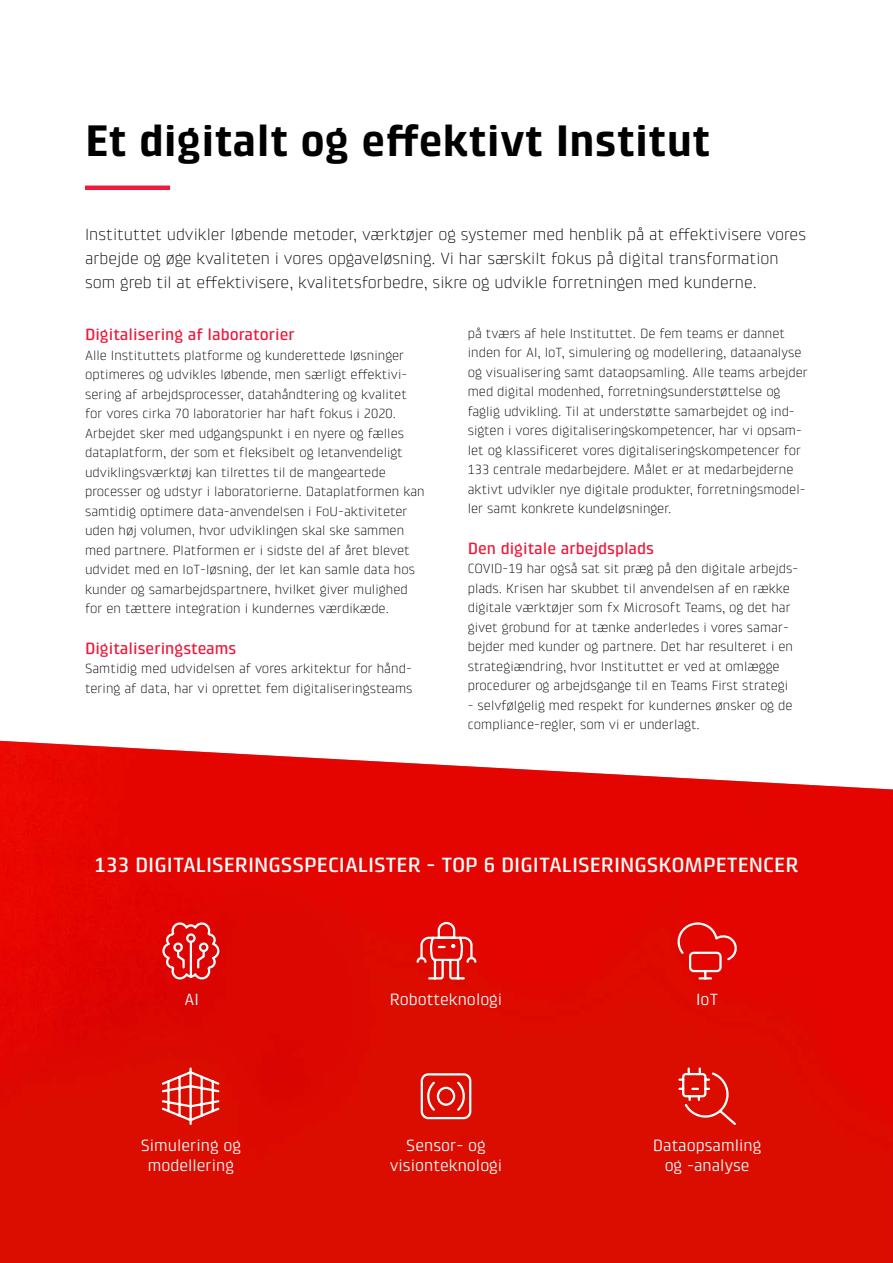
<style>
.page{position:relative;width:893px;height:1263px;background:#fff}
.page>*{position:absolute;margin:0;border:0;box-sizing:border-box;transform-origin:0 0}
.t1{font:700 45px "Klint Pro";color:#000}
.t2{font:500 21px "Klint Pro";color:#fff}
.t3{font:300 16.5px/24px "Klint Pro";color:#000}
.t4{font:16.5px/19.8px "Klint Pro";color:#fff;text-align:center}
.t5{font:500 16.5px "Klint Pro";color:#ed1a3b}
.t6{font:300 13.5px/19.5px "Klint Pro";color:#000}
</style>
<div class="page">
<img style="left:0;top:741px;width:893px;height:522px">
<hr style="left:85px;top:186px;width:85px;height:4px;background:#ed1a3b">
<svg style="left:161px;top:919px;width:60px;height:63px;background:#e33635"></svg>
<svg style="left:415px;top:921px;width:62px;height:59px;background:#e63933"></svg>
<svg style="left:674px;top:920px;width:64px;height:60px;background:#e62520"></svg>
<svg style="left:160px;top:1066px;width:61px;height:60px;background:#e3483e"></svg>
<svg style="left:677px;top:1066px;width:61px;height:61px;background:#df2e23"></svg>
<svg style="left:420px;top:1072px;width:52px;height:48px"></svg>
<h1 class="t1" style="left:85px;top:115px;width:627px">Et digitalt og effektivt Institut</h1>
<p class="t3" style="left:85px;top:222px;width:723px">Instituttet udvikler løbende metoder, værktøjer og systemer med henblik på at effektivisere vores arbejde og øge kvaliteten i vores opgaveløsning. Vi har særskilt fokus på digital transformation som greb til at effektivisere, kvalitetsforbedre, sikre og udvikle forretningen med kunderne.</p>
<p class="t5" style="left:85px;top:325px;width:211px">Digitalisering af laboratorier</p>
<p class="t6" style="left:85px;top:345px;width:341px">Alle Instituttets platforme og kunderettede løsninger optimeres og udvikles løbende, men særligt effektivi&shy;sering af arbejdsprocesser, datahåndtering og kvalitet for vores cirka 70 laboratorier har haft fokus i 2020.<br>Arbejdet sker med udgangspunkt i en nyere og fælles dataplatform, der som et fleksibelt og letanvendeligt udviklingsværktøj kan tilrettes til de mangeartede processer og udstyr i laboratorierne. Dataplatformen kan samtidig optimere data-anvendelsen i FoU-aktiviteter uden høj volumen, hvor udviklingen skal ske sammen med partnere. Platformen er i sidste del af året blevet udvidet med en IoT-løsning, der let kan samle data hos kunder og samarbejdspartnere, hvilket giver mulighed for en tættere integration i kundernes værdikæde.</p>
<p class="t5" style="left:85px;top:639px;width:153px">Digitaliseringsteams</p>
<p class="t6" style="left:85px;top:659px;width:329px">Samtidig med udvidelsen af vores arkitektur for hånd&shy;tering af data, har vi oprettet fem digitaliseringsteams</p>
<p class="t6" style="left:468px;top:323px;width:342px">på tværs af hele Instituttet. De fem teams er dannet inden for AI, IoT, simulering og modellering, dataanalyse og visualisering samt dataopsamling. Alle teams arbejder med digital modenhed, forretningsunderstøttelse og faglig udvikling. Til at understøtte samarbejdet og ind&shy;sigten i vores digitaliseringskompetencer, har vi opsam&shy;let og klassificeret vores digitaliseringskompetencer for 133 centrale medarbejdere. Målet er at medarbejderne aktivt udvikler nye digitale produkter, forretningsmodel&shy;ler samt konkrete kundeløsninger.</p>
<p class="t5" style="left:468px;top:539px;width:188px">Den digitale arbejdsplads</p>
<p class="t6" style="left:468px;top:559px;width:332px">COVID-19 har også sat sit præg på den digitale arbejds&shy;plads. Krisen har skubbet til anvendelsen af en række digitale værktøjer som fx Microsoft Teams, og det har givet grobund for at tænke anderledes i vores samar&shy;bejder med kunder og partnere. Det har resulteret i en strategiændring, hvor Instituttet er ved at omlægge procedurer og arbejdsgange til en Teams First strategi</p>
<p class="t6" style="left:468px;top:695px;width:326px">- selvfølgelig med respekt for kundernes ønsker og de compliance-regler, som vi er underlagt.</p>
<h2 class="t2" style="left:95px;top:853px;width:705px">133 DIGITALISERINGSSPECIALISTER - TOP 6 DIGITALISERINGSKOMPETENCER</h2>
<p class="t4" style="left:185px;top:989px;width:16px">AI</p>
<p class="t4" style="left:390px;top:989px;width:114px">Robotteknologi</p>
<p class="t4" style="left:141px;top:1135px;width:102px">Simulering og modellering</p>
<p class="t4" style="left:390px;top:1135px;width:114px">Sensor- og visionteknologi</p>
<p class="t4" style="left:696px;top:990px;width:24px">IoT</p>
<p class="t4" style="left:653px;top:1135px;width:110px">Dataopsamling og -analyse</p>
</div>
